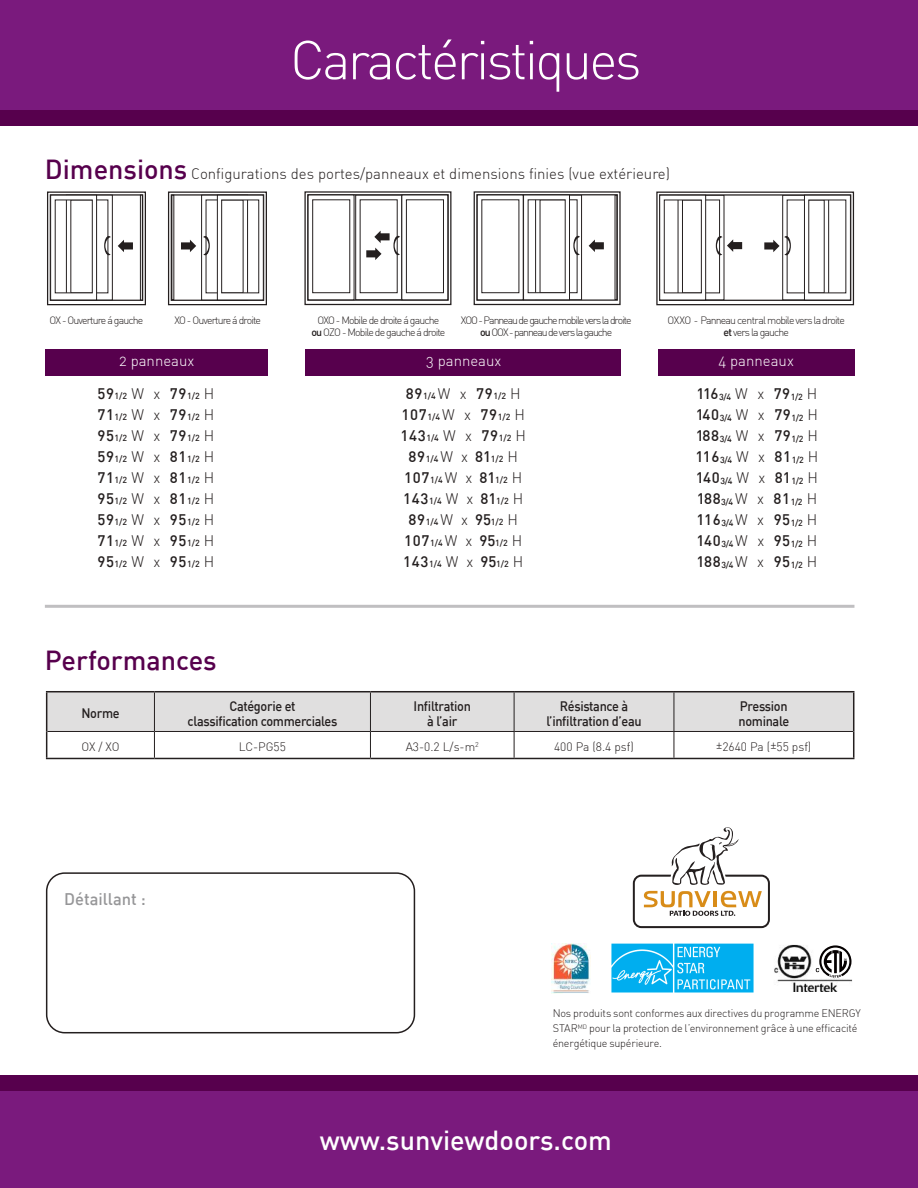
<style>
.page{position:relative;width:918px;height:1188px;background:#fff}
.page>*{position:absolute;margin:0;border:0;box-sizing:border-box;transform-origin:0 0}
.t1{font:300 54px "DIN";letter-spacing:-.05em;color:#fff}
.t2{font:500 27px "DIN";color:#fff}
.t3{font:500 27px "DIN";color:#57004d}
.t4{font:500 16.5px "DIN";color:#969698}
.t5{font:15px "DIN Light Alternate";color:#241f1f}
.t6{font:15px "DIN Light Alternate";color:#fff}
.t7{font:500 13.5px/15px "DIN";letter-spacing:-.025em;color:#241f1f;text-align:center;scale:.94 1}
.t8{font:300 12px "DIN";color:#241f1f}
.t9{font:10.8px/15px "DIN Light Alternate";letter-spacing:-.02em;color:#241f1f}
.t10{font:10.5px/12px "DIN Light Alternate";letter-spacing:-.08em;color:#241f1f;text-align:center}
.t11{font:10.5px/12px "DIN Light Alternate";letter-spacing:-.1em;color:#241f1f;text-align:center}
.t12{font:500 8.7px "DIN";color:#241f1f}
.s1{font-family:"DIN";font-weight:500;font-size:27px;color:#57004d}
.s2{font-family:"DIN";font-weight:500}
.s3{font-size:15px}
.s4{font-family:"DIN Light Alternate";font-weight:400;font-size:15px}
.s5{font-size:12.9px}
</style>
<div class="page">
<div style="left:0;top:0;width:918px;height:110px;background:#7a1a7d"></div>
<div style="left:0;top:1079px;width:918px;height:109px;background:#7a1a7d"></div>
<div style="left:0;top:1075px;width:918px;height:16px;background:#57004d"></div>
<div style="left:0;top:110px;width:918px;height:16px;background:#57004d"></div>
<svg style="left:304px;top:191px;width:148px;height:115px"></svg>
<svg style="left:473px;top:191px;width:148px;height:115px"></svg>
<svg style="left:656px;top:191px;width:199px;height:115px"></svg>
<svg style="left:47px;top:191px;width:99px;height:115px"></svg>
<svg style="left:168px;top:191px;width:99px;height:115px"></svg>
<div style="left:46px;top:349px;width:222px;height:26px;background:#57004d"></div>
<div style="left:658px;top:349px;width:196px;height:26px;background:#57004d"></div>
<div style="left:305px;top:349px;width:315px;height:26px;background:#57004d"></div>
<svg style="left:632px;top:827px;width:138px;height:102px"></svg>
<div style="left:46px;top:872px;width:369px;height:161px;border:2px solid #241f1f;border-radius:18px"></div>
<img style="left:611px;top:943px;width:143px;height:50px">
<img style="left:552px;top:943px;width:38px;height:50px">
<hr style="left:46px;top:691px;width:108px;height:1px;background:#241f1f">
<hr style="left:154px;top:691px;width:216px;height:1px;background:#241f1f">
<hr style="left:370px;top:691px;width:144px;height:1px;background:#241f1f">
<hr style="left:514px;top:691px;width:160px;height:1px;background:#241f1f">
<hr style="left:674px;top:691px;width:180px;height:1px;background:#241f1f">
<svg style="left:46px;top:692px;width:808px;height:66px"></svg>
<hr style="left:46px;top:758px;width:108px;height:1px;background:#241f1f">
<hr style="left:154px;top:758px;width:216px;height:1px;background:#241f1f">
<hr style="left:370px;top:758px;width:144px;height:1px;background:#241f1f">
<hr style="left:514px;top:758px;width:160px;height:1px;background:#241f1f">
<hr style="left:674px;top:758px;width:180px;height:1px;background:#241f1f">
<hr style="left:47px;top:731px;width:107px;height:1px;background:#241f1f">
<hr style="left:46px;top:692px;width:1px;height:39px;background:#241f1f">
<hr style="left:45px;top:605px;width:809px;height:3px;background:#c0bfc1">
<img style="left:774px;top:945px;width:78px;height:47px">
<svg style="left:816px;top:945px;width:36px;height:33px"></svg>
<h1 class="t1" style="left:290px;top:27px;width:353px">Caractéristiques</h1>
<h3 class="t5" style="left:45px;top:164px;width:627px"><span class="s1">Dimensions</span> Configurations des portes/panneaux et dimensions finies (vue extérieure)</h3>
<p class="t10" style="left:50px;top:314px;width:95px">OX - Ouverture á gauche</p>
<p class="t10" style="left:174px;top:314px;width:88px">XO - Ouverture á droite</p>
<p class="t10" style="left:311px;top:314px;width:135px">OXO - Mobile de droite á gauche <span class="s2">ou</span> OZO - Mobile de gauche á droite</p>
<p class="t10" style="left:667px;top:314px;width:179px">OXXO - Panneau central mobile vers la droite <span class="s2">et</span> vers la gauche</p>
<p class="t11" style="left:461px;top:314px;width:172px">XOO - Panneau de gauche mobile vers la droite <span class="s2">ou</span> OOX - panneau de vers la gauche</p>
<h3 class="t6" style="left:120px;top:351px;width:76px">2 panneaux</h3>
<h3 class="t6" style="left:426px;top:351px;width:77px">3 panneaux</h3>
<h3 class="t6" style="left:719px;top:351px;width:77px">4 panneaux</h3>
<p class="t12" style="left:97px;top:391px;width:118px"><span class="s3">59</span>1/2 <span class="s4">W x</span> <span class="s3">79</span>1/2 <span class="s4">H</span></p>
<p class="t12" style="left:97px;top:412px;width:118px"><span class="s3">71</span>1/2 <span class="s4">W x</span> <span class="s3">79</span>1/2 <span class="s4">H</span></p>
<p class="t12" style="left:97px;top:433px;width:118px"><span class="s3">95</span>1/2 <span class="s4">W x</span> <span class="s3">79</span>1/2 <span class="s4">H</span></p>
<p class="t12" style="left:97px;top:454px;width:118px"><span class="s3">59</span>1/2 <span class="s4">W x</span> <span class="s3">81</span>1/2 <span class="s4">H</span></p>
<p class="t12" style="left:97px;top:475px;width:118px"><span class="s3">71</span>1/2 <span class="s4">W x</span> <span class="s3">81</span>1/2 <span class="s4">H</span></p>
<p class="t12" style="left:97px;top:496px;width:118px"><span class="s3">95</span>1/2 <span class="s4">W x</span> <span class="s3">81</span>1/2 <span class="s4">H</span></p>
<p class="t12" style="left:97px;top:517px;width:118px"><span class="s3">59</span>1/2 <span class="s4">W x</span> <span class="s3">95</span>1/2 <span class="s4">H</span></p>
<p class="t12" style="left:97px;top:538px;width:118px"><span class="s3">71</span>1/2 <span class="s4">W x</span> <span class="s3">95</span>1/2 <span class="s4">H</span></p>
<p class="t12" style="left:97px;top:559px;width:118px"><span class="s3">95</span>1/2 <span class="s4">W x</span> <span class="s3">95</span>1/2 <span class="s4">H</span></p>
<h2 class="t3" style="left:45px;top:643px;width:173px">Performances</h2>
<p class="t12" style="left:406px;top:391px;width:116px"><span class="s3">89</span>1/4 <span class="s4">W x</span> <span class="s3">79</span>1/2 <span class="s4">H</span></p>
<p class="t12" style="left:402px;top:412px;width:125px"><span class="s3">107</span>1/4 <span class="s4">W x</span> <span class="s3">79</span>1/2 <span class="s4">H</span></p>
<p class="t12" style="left:401px;top:433px;width:127px"><span class="s3">143</span>1/4 <span class="s4">W x</span> <span class="s3">79</span>1/2 <span class="s4">H</span></p>
<p class="t12" style="left:409px;top:454px;width:111px"><span class="s3">89</span>1/4 <span class="s4">W x</span> <span class="s3">81</span>1/2 <span class="s4">H</span></p>
<p class="t12" style="left:404px;top:475px;width:120px"><span class="s3">107</span>1/4 <span class="s4">W x</span> <span class="s3">81</span>1/2 <span class="s4">H</span></p>
<p class="t12" style="left:403px;top:496px;width:122px"><span class="s3">143</span>1/4 <span class="s4">W x</span> <span class="s3">81</span>1/2 <span class="s4">H</span></p>
<p class="t12" style="left:409px;top:517px;width:111px"><span class="s3">89</span>1/4 <span class="s4">W x</span> <span class="s3">95</span>1/2 <span class="s4">H</span></p>
<p class="t12" style="left:404px;top:538px;width:120px"><span class="s3">107</span>1/4 <span class="s4">W x</span> <span class="s3">95</span>1/2 <span class="s4">H</span></p>
<p class="t12" style="left:403px;top:559px;width:122px"><span class="s3">143</span>1/4 <span class="s4">W x</span> <span class="s3">95</span>1/2 <span class="s4">H</span></p>
<p class="t12" style="left:696px;top:391px;width:122px"><span class="s3">116</span>3/4 <span class="s4">W x</span> <span class="s3">79</span>1/2 <span class="s4">H</span></p>
<p class="t12" style="left:696px;top:412px;width:124px"><span class="s3">140</span>3/4 <span class="s4">W x</span> <span class="s3">79</span>1/2 <span class="s4">H</span></p>
<p class="t12" style="left:696px;top:433px;width:124px"><span class="s3">188</span>3/4 <span class="s4">W x</span> <span class="s3">79</span>1/2 <span class="s4">H</span></p>
<p class="t12" style="left:696px;top:454px;width:124px"><span class="s3">116</span>3/4 <span class="s4">W x</span> <span class="s3">81</span>1/2 <span class="s4">H</span></p>
<p class="t12" style="left:696px;top:475px;width:124px"><span class="s3">140</span>3/4 <span class="s4">W x</span> <span class="s3">81</span>1/2 <span class="s4">H</span></p>
<p class="t12" style="left:697px;top:496px;width:122px"><span class="s3">188</span>3/4 <span class="s4">W x</span> <span class="s3">81</span>1/2 <span class="s4">H</span></p>
<p class="t12" style="left:697px;top:517px;width:122px"><span class="s3">116</span>3/4 <span class="s4">W x</span> <span class="s3">95</span>1/2 <span class="s4">H</span></p>
<p class="t12" style="left:697px;top:538px;width:122px"><span class="s3">140</span>3/4 <span class="s4">W x</span> <span class="s3">95</span>1/2 <span class="s4">H</span></p>
<p class="t12" style="left:697px;top:559px;width:122px"><span class="s3">188</span>3/4 <span class="s4">W x</span> <span class="s3">95</span>1/2 <span class="s4">H</span></p>
<h3 class="t7" style="left:81px;top:706px;width:42px">Norme</h3>
<h3 class="t7" style="left:188px;top:698px;width:161px">Catégorie et<br>classification commerciales</h3>
<h3 class="t7" style="left:414px;top:698px;width:62px">Infiltration à l’air</h3>
<h3 class="t7" style="left:546px;top:698px;width:103px">Résistance à l’infiltration d’eau</h3>
<h3 class="t7" style="left:738px;top:698px;width:55px;text-align:left">Pression nominale</h3>
<h3 class="t8" style="left:81px;top:739px;width:40px">OX / XO</h3>
<h3 class="t8" style="left:239px;top:739px;width:48px">LC-PG55</h3>
<h3 class="t8" style="left:406px;top:739px;width:75px">A3-0.2 L/s-m<sup>2</sup></h3>
<h3 class="t8" style="left:554px;top:739px;width:81px">400 Pa (8.4 psf)</h3>
<h3 class="t8" style="left:716px;top:739px;width:97px"><span class="s5">±</span>2640 Pa (<span class="s5">±</span>55 psf)</h3>
<h3 class="t4" style="left:64px;top:889px;width:83px">Détaillant :</h3>
<p class="t9" style="left:553px;top:1006px;width:310px">Nos produits sont conformes aux directives du programme ENERGY<br>STAR<sup>MD</sup> pour la protection de l’environnement grâce à une efficacité énergétique supérieure.</p>
<h2 class="t2" style="left:320px;top:1123px;width:294px">www.sunviewdoors.com</h2>
</div>
